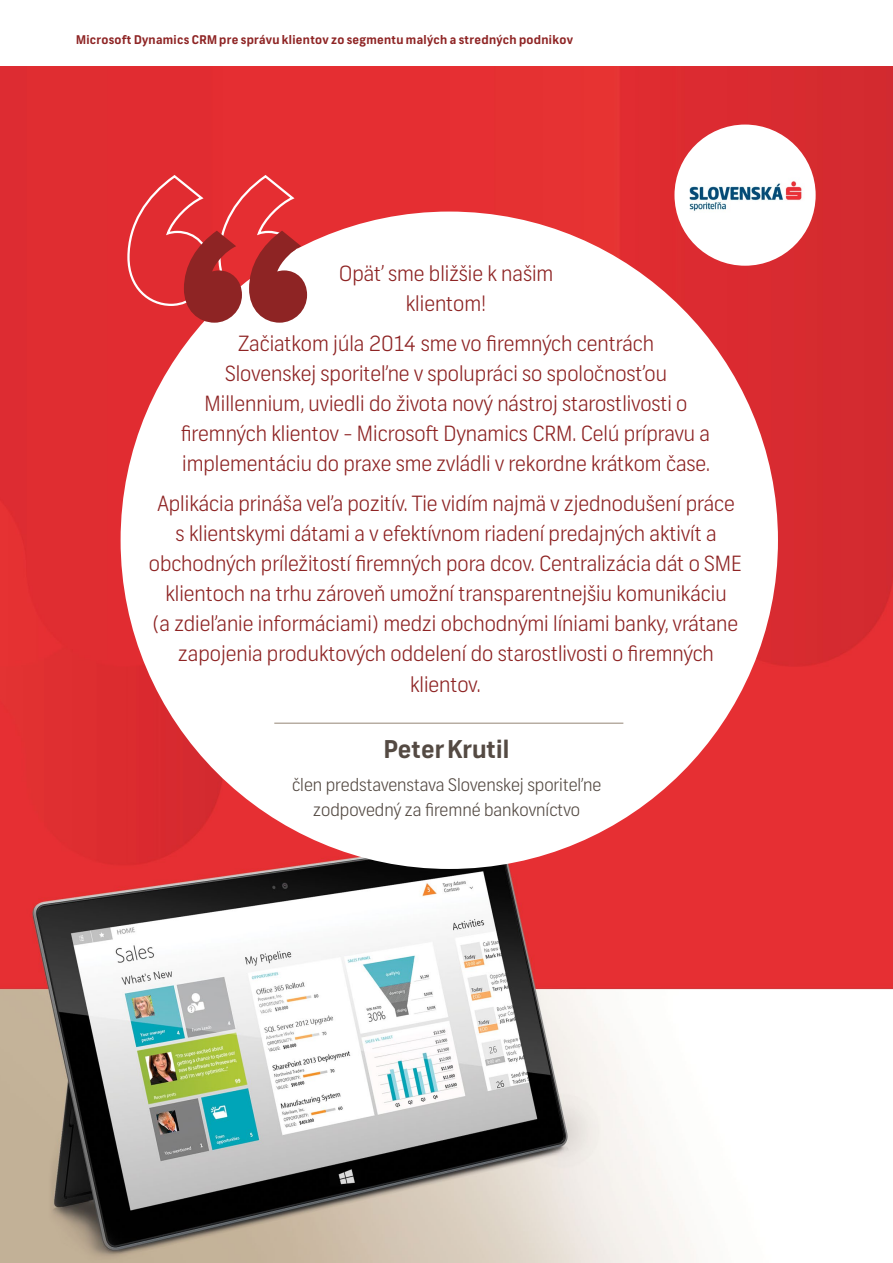
<style>
.page{position:relative;width:893px;height:1263px;background:#fff}
.page>*{position:absolute;margin:0;border:0;box-sizing:border-box;transform-origin:0 0}
.t1{font:900 263.7px "Proxima Nova";color:#8e2424}
.t2{font:700 24.45px "Frank";color:#544a43}
.t3{font:300 21px/30.2px "Frank";color:#8e2424;text-align:center}
.t4{font:300 17.4px "Frank";color:#544a43}
.t5{font:700 12px "Frank";letter-spacing:.025em;color:#8e2424}
</style>
<div class="page">
<img style="left:0;top:66px;width:893px;height:1197px">
<div style="left:121px;top:212px;width:657px;height:657px;background:#fff;border-radius:50%"></div>
<svg style="left:126px;top:173px;width:177px;height:134px"></svg>
<hr style="left:274px;top:723px;width:349px;height:1px;background:#958675">
<div style="left:674px;top:125px;width:142px;height:141px;background:#fff;border-radius:50%"></div>
<img style="left:689px;top:181px;width:113px;height:30px">
<p class="t5" style="left:76px;top:33px;width:498px">Microsoft Dynamics CRM pre správu klientov zo segmentu malých a stredných podnikov</p>
<p class="t1" style="left:177px;top:169px;width:141px">“</p>
<p class="t3" style="left:339px;top:259px;width:216px">Opäť sme bližšie k našim klientom!</p>
<p class="t3" style="left:181px;top:329px;width:531px">Začiatkom júla 2014 sme vo firemných centrách<br>Slovenskej sporiteľne v spolupráci so spoločnosťou Millennium, uviedli do života nový nástroj starostlivosti o firemných klientov - Microsoft Dynamics CRM. Celú prípravu a implementáciu do praxe sme zvládli v rekordne krátkom čase.</p>
<p class="t3" style="left:149px;top:489px;width:594px">Aplikácia prináša veľa pozitív. Tie vidím najmä v zjednodušení práce<br>s klientskymi dátami a v efektívnom riadení predajných aktivít a obchodných príležitostí firemných pora dcov. Centralizácia dát o SME klientoch na trhu zároveň umožní transparentnejšiu komunikáciu<br>(a zdieľanie informáciami) medzi obchodnými líniami banky, vrátane zapojenia produktových oddelení do starostlivosti o firemných klientov.</p>
<p class="t2" style="left:384px;top:735px;width:127px">Peter Krutil</p>
<p class="t4" style="left:292px;top:774px;width:311px">člen predstavenstava Slovenskej sporiteľne</p>
<p class="t4" style="left:313px;top:799px;width:269px">zodpovedný za firemné bankovníctvo</p>
</div>
